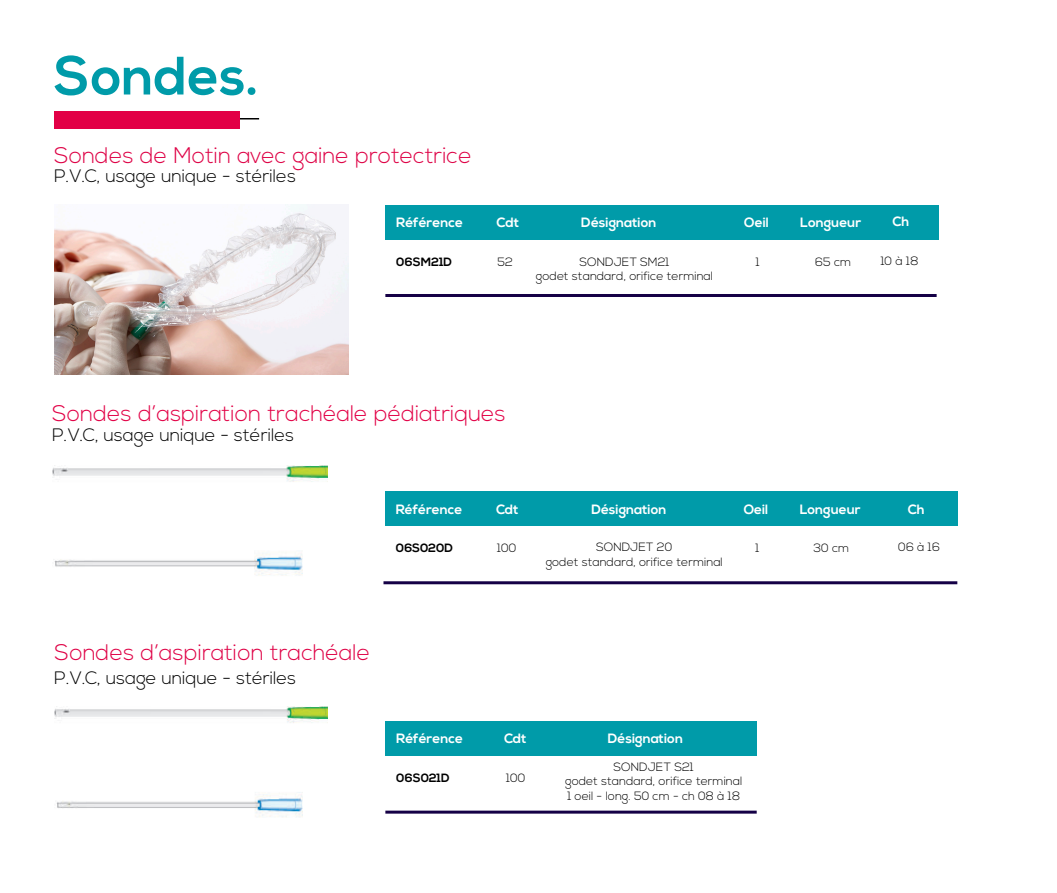
<style>
.page{position:relative;width:1057px;height:893px;background:#fff}
.page>*{position:absolute;margin:0;border:0;box-sizing:border-box;transform-origin:0 0}
.t1{font:700 54px "Nexa";color:#009ba9}
.t2{font:300 22.5px "Nexa";color:#e20046}
.t3{font:300 22.5px "Nexa";color:#de0045}
.t4{font:300 22.5px "Nexa";color:#df0045}
.t5{font:300 18px "Nexa";color:#000}
.t6{font:700 13.5px "Nexa";color:#fff}
.t7{font:300 12px "Nexa";color:#000}
.t8{font:700 12px "Nexa";color:#000}
</style>
<div class="page">
<img style="left:54px;top:205px;width:294px;height:169px">
<img style="left:54px;top:706px;width:273px;height:111px">
<img style="left:52px;top:465px;width:275px;height:111px">
<div style="left:385px;top:205px;width:553px;height:34px;background:#009ba9"></div>
<hr style="left:54px;top:118px;width:205px;height:1px;background:#000">
<div style="left:54px;top:111px;width:186px;height:17px;background:#e20046"></div>
<div style="left:385px;top:721px;width:371px;height:34px;background:#009ba9"></div>
<hr style="left:385px;top:294px;width:551px;height:3px;background:#150046">
<hr style="left:385px;top:811px;width:371px;height:3px;background:#150046">
<div style="left:385px;top:491px;width:572px;height:35px;background:#009ba9"></div>
<hr style="left:383px;top:581px;width:574px;height:3px;background:#150046">
<p class="t1" style="left:54px;top:45px;width:206px">Sondes.</p>
<p class="t3" style="left:54px;top:142px;width:419px">Sondes de Motin avec gaine protectrice</p>
<p class="t5" style="left:54px;top:166px;width:243px">P.V.C, usage unique - stériles</p>
<p class="t6" style="left:396px;top:214px;width:68px">Référence</p>
<p class="t8" style="left:396px;top:255px;width:57px">06SM21D</p>
<p class="t7" style="left:497px;top:255px;width:17px">52</p>
<p class="t7" style="left:579px;top:255px;width:92px">SONDJET SM21</p>
<p class="t7" style="left:756px;top:255px;width:5px">1</p>
<p class="t7" style="left:815px;top:255px;width:37px">65 cm</p>
<p class="t7" style="left:880px;top:254px;width:39px">10 à 18</p>
<p class="t7" style="left:536px;top:269px;width:179px">godet standard, orifice terminal</p>
<p class="t6" style="left:496px;top:214px;width:24px">Cdt</p>
<p class="t6" style="left:581px;top:214px;width:77px">Désignation</p>
<p class="t6" style="left:744px;top:214px;width:26px">Oeil</p>
<p class="t6" style="left:800px;top:214px;width:62px">Longueur</p>
<p class="t6" style="left:892px;top:213px;width:19px">Ch</p>
<p class="t2" style="left:52px;top:401px;width:455px">Sondes d’aspiration trachéale pédiatriques</p>
<p class="t5" style="left:52px;top:425px;width:243px">P.V.C, usage unique - stériles</p>
<p class="t6" style="left:496px;top:501px;width:24px">Cdt</p>
<p class="t6" style="left:591px;top:501px;width:77px">Désignation</p>
<p class="t6" style="left:743px;top:501px;width:26px">Oeil</p>
<p class="t6" style="left:799px;top:501px;width:62px">Longueur</p>
<p class="t6" style="left:907px;top:501px;width:19px">Ch</p>
<p class="t6" style="left:396px;top:501px;width:68px">Référence</p>
<p class="t8" style="left:396px;top:541px;width:59px">06S020D</p>
<p class="t7" style="left:497px;top:541px;width:21px">100</p>
<p class="t7" style="left:596px;top:540px;width:78px">SONDJET 20</p>
<p class="t7" style="left:755px;top:541px;width:5px">1</p>
<p class="t7" style="left:813px;top:541px;width:37px">30 cm</p>
<p class="t7" style="left:898px;top:540px;width:43px">06 à 16</p>
<p class="t7" style="left:545px;top:555px;width:179px">godet standard, orifice terminal</p>
<p class="t4" style="left:55px;top:640px;width:317px">Sondes d’aspiration trachéale</p>
<p class="t5" style="left:54px;top:667px;width:243px">P.V.C, usage unique - stériles</p>
<p class="t6" style="left:504px;top:730px;width:24px">Cdt</p>
<p class="t6" style="left:608px;top:730px;width:77px">Désignation</p>
<p class="t6" style="left:396px;top:730px;width:68px">Référence</p>
<p class="t8" style="left:396px;top:771px;width:55px">06S021D</p>
<p class="t7" style="left:506px;top:771px;width:21px">100</p>
<p class="t7" style="left:613px;top:760px;width:82px">SONDJET S21</p>
<p class="t7" style="left:565px;top:774px;width:179px">godet standard, orifice terminal</p>
<p class="t7" style="left:567px;top:788px;width:174px">1 oeil - long. 50 cm - ch 08 à 18</p>
</div>
